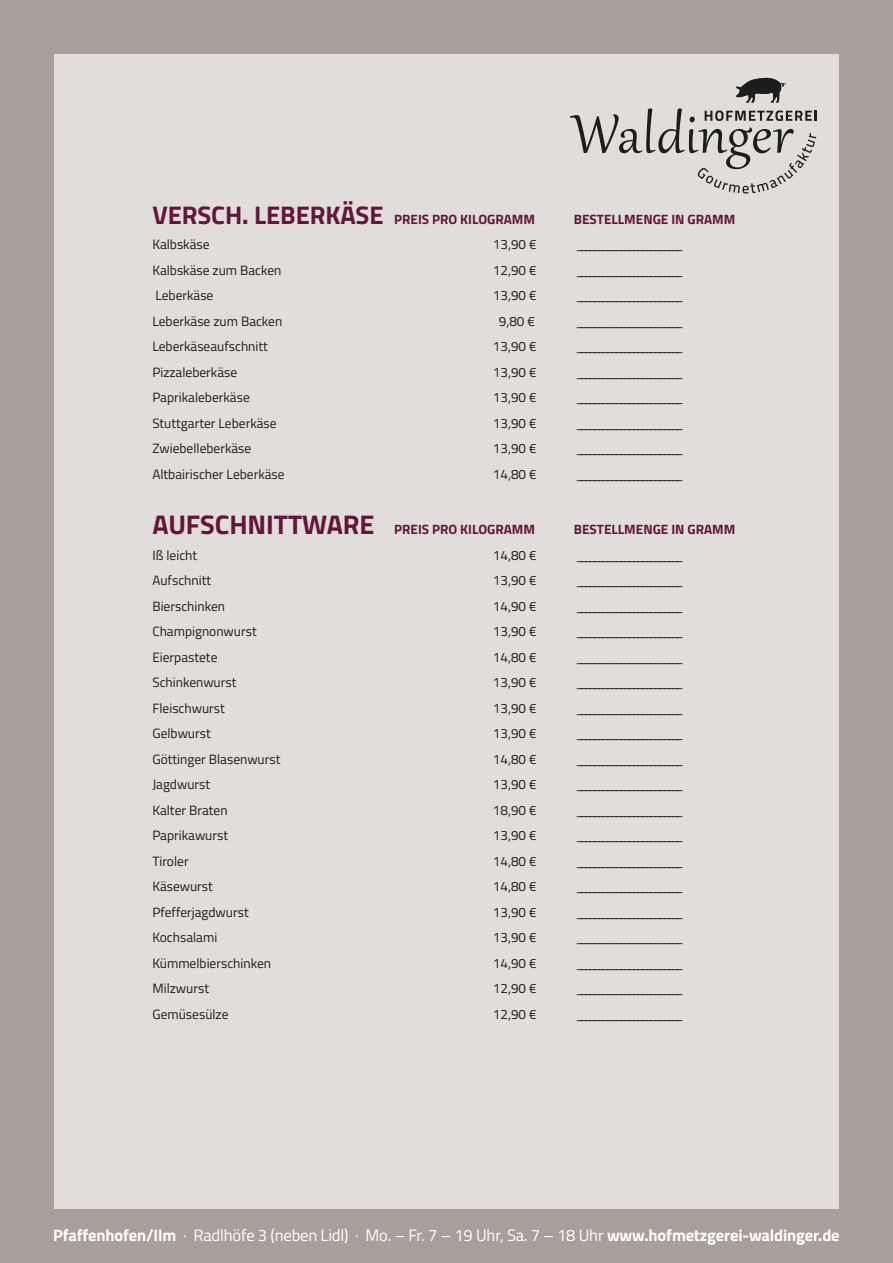
<style>
.page{position:relative;width:893px;height:1263px;background:#a89f9a}
.page>*{position:absolute;margin:0;border:0;box-sizing:border-box;transform-origin:0 0}
.t1{font:16.5px "Cairo";letter-spacing:-.01em;color:#fff}
.t2{font:13.5px "Cairo";color:#1d1d1b}
.t3{font:700 13.5px "Cairo";color:#64153b}
.s1{font-size:25.5px}
.s2{font-size:27px}
.s3{font-weight:700}
</style>
<div class="page">
<div style="left:54px;top:54px;width:785px;height:1155px;background:#e1dddb"></div>
<svg style="left:570px;top:78px;width:247px;height:115px"></svg>
<p class="t3" style="left:152px;top:208px;width:384px"><span class="s1">VERSCH. LEBERKÄSE</span> PREIS PRO KILOGRAMM</p>
<p class="t2" style="left:152px;top:235px;width:59px">Kalbskäse</p>
<p class="t2" style="left:493px;top:235px;width:45px">13,90 €</p>
<p class="t2" style="left:152px;top:260px;width:131px">Kalbskäse zum Backen</p>
<p class="t2" style="left:493px;top:260px;width:45px">12,90 €</p>
<p class="t2" style="left:155px;top:286px;width:60px">Leberkäse</p>
<p class="t2" style="left:493px;top:286px;width:45px">13,90 €</p>
<p class="t2" style="left:152px;top:311px;width:131px">Leberkäse zum Backen</p>
<p class="t2" style="left:499px;top:311px;width:38px">9,80 €</p>
<p class="t2" style="left:152px;top:337px;width:117px">Leberkäseaufschnitt</p>
<p class="t2" style="left:493px;top:337px;width:45px">13,90 €</p>
<p class="t2" style="left:152px;top:362px;width:86px">Pizzaleberkäse</p>
<p class="t2" style="left:493px;top:362px;width:45px">13,90 €</p>
<p class="t2" style="left:152px;top:388px;width:99px">Paprikaleberkäse</p>
<p class="t2" style="left:493px;top:388px;width:45px">13,90 €</p>
<p class="t2" style="left:152px;top:413px;width:126px">Stuttgarter Leberkäse</p>
<p class="t2" style="left:493px;top:413px;width:45px">13,90 €</p>
<p class="t2" style="left:152px;top:439px;width:100px">Zwiebelleberkäse</p>
<p class="t2" style="left:493px;top:439px;width:45px">13,90 €</p>
<p class="t2" style="left:152px;top:464px;width:134px">Altbairischer Leberkäse</p>
<p class="t2" style="left:493px;top:464px;width:45px">14,80 €</p>
<p class="t3" style="left:574px;top:208px;width:163px">BESTELLMENGE IN GRAMM</p>
<p class="t2" style="left:575px;top:235px;width:110px">________________________</p>
<p class="t2" style="left:575px;top:260px;width:110px">________________________</p>
<p class="t2" style="left:575px;top:286px;width:110px">________________________</p>
<p class="t2" style="left:575px;top:311px;width:110px">________________________</p>
<p class="t2" style="left:575px;top:337px;width:110px">________________________</p>
<p class="t2" style="left:575px;top:362px;width:110px">________________________</p>
<p class="t2" style="left:575px;top:388px;width:110px">________________________</p>
<p class="t2" style="left:575px;top:413px;width:110px">________________________</p>
<p class="t2" style="left:575px;top:439px;width:110px">________________________</p>
<p class="t2" style="left:575px;top:464px;width:110px">________________________</p>
<p class="t3" style="left:152px;top:518px;width:384px"><span class="s2">AUFSCHNITTWARE</span> PREIS PRO KILOGRAMM</p>
<p class="t3" style="left:574px;top:518px;width:163px">BESTELLMENGE IN GRAMM</p>
<p class="t2" style="left:152px;top:545px;width:46px">Iß leicht</p>
<p class="t2" style="left:493px;top:545px;width:45px">14,80 €</p>
<p class="t2" style="left:575px;top:545px;width:110px">________________________</p>
<p class="t2" style="left:152px;top:571px;width:60px">Aufschnitt</p>
<p class="t2" style="left:493px;top:571px;width:45px">13,90 €</p>
<p class="t2" style="left:575px;top:571px;width:110px">________________________</p>
<p class="t2" style="left:152px;top:596px;width:74px">Bierschinken</p>
<p class="t2" style="left:493px;top:596px;width:45px">14,90 €</p>
<p class="t2" style="left:575px;top:596px;width:110px">________________________</p>
<p class="t2" style="left:152px;top:622px;width:106px">Champignonwurst</p>
<p class="t2" style="left:493px;top:622px;width:45px">13,90 €</p>
<p class="t2" style="left:575px;top:622px;width:110px">________________________</p>
<p class="t2" style="left:152px;top:647px;width:67px">Eierpastete</p>
<p class="t2" style="left:493px;top:647px;width:45px">14,80 €</p>
<p class="t2" style="left:575px;top:647px;width:110px">________________________</p>
<p class="t2" style="left:152px;top:673px;width:86px">Schinkenwurst</p>
<p class="t2" style="left:493px;top:673px;width:45px">13,90 €</p>
<p class="t2" style="left:575px;top:673px;width:110px">________________________</p>
<p class="t2" style="left:152px;top:698px;width:74px">Fleischwurst</p>
<p class="t2" style="left:493px;top:698px;width:45px">13,90 €</p>
<p class="t2" style="left:575px;top:698px;width:110px">________________________</p>
<p class="t2" style="left:152px;top:724px;width:60px">Gelbwurst</p>
<p class="t2" style="left:493px;top:724px;width:45px">13,90 €</p>
<p class="t2" style="left:575px;top:724px;width:110px">________________________</p>
<p class="t2" style="left:152px;top:749px;width:130px">Göttinger Blasenwurst</p>
<p class="t2" style="left:493px;top:749px;width:45px">14,80 €</p>
<p class="t2" style="left:575px;top:749px;width:110px">________________________</p>
<p class="t2" style="left:152px;top:775px;width:59px">Jagdwurst</p>
<p class="t2" style="left:493px;top:775px;width:45px">13,90 €</p>
<p class="t2" style="left:575px;top:775px;width:110px">________________________</p>
<p class="t2" style="left:152px;top:800px;width:77px">Kalter Braten</p>
<p class="t2" style="left:493px;top:800px;width:45px">18,90 €</p>
<p class="t2" style="left:575px;top:800px;width:110px">________________________</p>
<p class="t2" style="left:152px;top:826px;width:77px">Paprikawurst</p>
<p class="t2" style="left:493px;top:826px;width:45px">13,90 €</p>
<p class="t2" style="left:575px;top:826px;width:110px">________________________</p>
<p class="t2" style="left:152px;top:851px;width:38px">Tiroler</p>
<p class="t2" style="left:493px;top:851px;width:45px">14,80 €</p>
<p class="t2" style="left:575px;top:851px;width:110px">________________________</p>
<p class="t2" style="left:152px;top:877px;width:62px">Käsewurst</p>
<p class="t2" style="left:493px;top:877px;width:45px">14,80 €</p>
<p class="t2" style="left:575px;top:877px;width:110px">________________________</p>
<p class="t2" style="left:152px;top:902px;width:98px">Pfefferjagdwurst</p>
<p class="t2" style="left:493px;top:902px;width:45px">13,90 €</p>
<p class="t2" style="left:575px;top:902px;width:110px">________________________</p>
<p class="t2" style="left:152px;top:928px;width:66px">Kochsalami</p>
<p class="t2" style="left:493px;top:928px;width:45px">13,90 €</p>
<p class="t2" style="left:575px;top:928px;width:110px">________________________</p>
<p class="t2" style="left:152px;top:953px;width:120px">Kümmelbierschinken</p>
<p class="t2" style="left:493px;top:953px;width:45px">14,90 €</p>
<p class="t2" style="left:575px;top:953px;width:110px">________________________</p>
<p class="t2" style="left:152px;top:979px;width:58px">Milzwurst</p>
<p class="t2" style="left:493px;top:979px;width:45px">12,90 €</p>
<p class="t2" style="left:575px;top:979px;width:110px">________________________</p>
<p class="t2" style="left:152px;top:1004px;width:78px">Gemüsesülze</p>
<p class="t2" style="left:493px;top:1004px;width:45px">12,90 €</p>
<p class="t2" style="left:575px;top:1004px;width:110px">________________________</p>
<p class="t1" style="left:53px;top:1223px;width:788px"><span class="s3">Pfaffenhofen/Ilm</span> · Radlhöfe 3 (neben Lidl) · Mo. – Fr. 7 – 19 Uhr, Sa. 7 – 18 Uhr <span class="s3">www.hofmetzgerei-waldinger.de</span></p>
</div>
